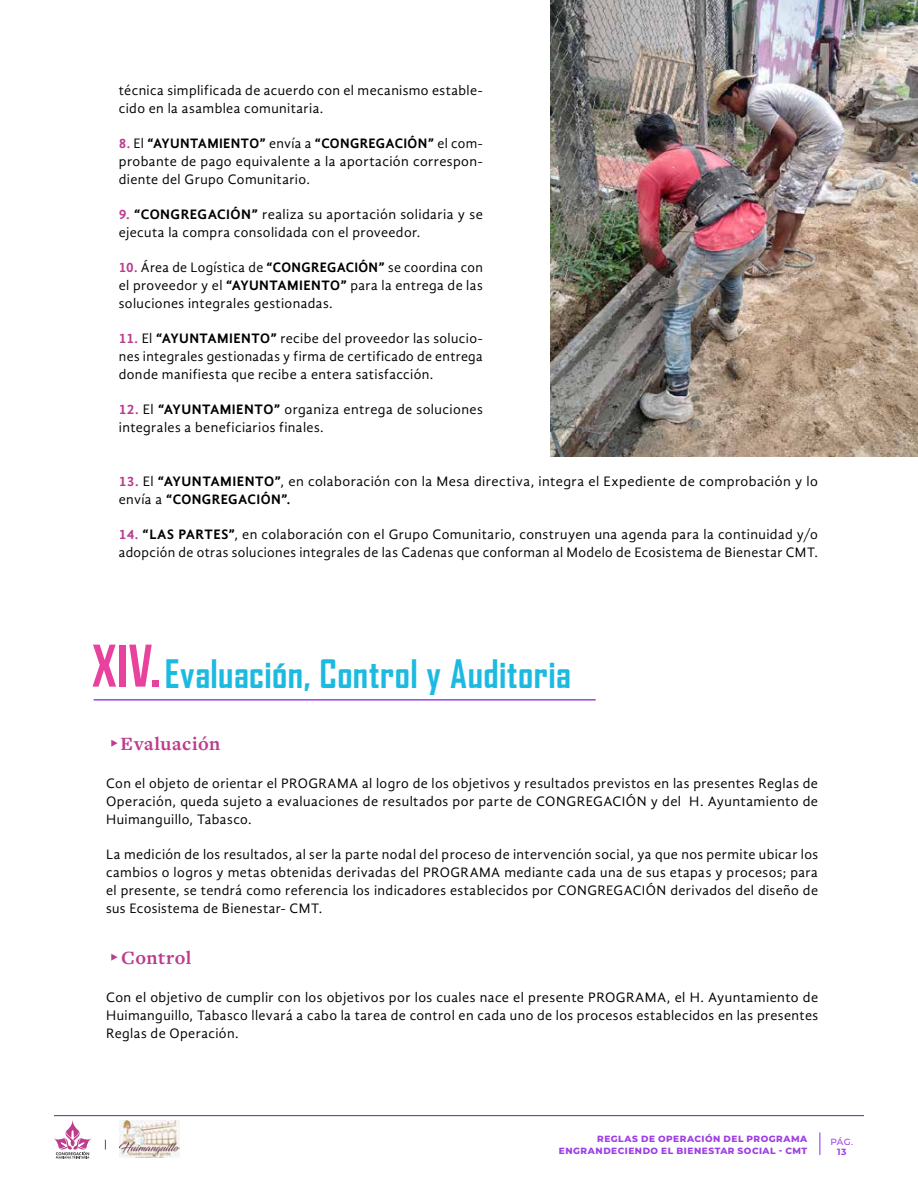
<style>
.page{position:relative;width:918px;height:1188px;background:#fff}
.page>*{position:absolute;margin:0;border:0;box-sizing:border-box;transform-origin:0 0}
.t1{font:700 37.5px "Agency FB";letter-spacing:.01em;color:#1cbae0}
.t2{font:700 19.5px "Freight Text";letter-spacing:.025em;color:#bc3c8e}
.t3{font:14.1px/18px "Gandhi Sans";letter-spacing:.03em;color:#000;text-align:justify}
.t4{font:800 9px/12px "Montserrat";letter-spacing:.055em;color:#9e40e6;text-align:right}
.t5{font:500 9px "Montserrat";color:#9e40e6}
.t6{font:700 9px "Montserrat";color:#9e40e6}
.s1{font-weight:700;color:#bc3c8e}
.s2{font-weight:700}
.s3{font-family:"Bebas Neue";font-size:60px;color:#e8429e}
</style>
<div class="page">
<hr style="left:54px;top:1115px;width:810px;height:1px;background:#5f2a84">
<svg style="left:819px;top:1133px;width:1px;height:22px"></svg>
<svg style="left:54px;top:1120px;width:37px;height:39px"></svg>
<img style="left:120px;top:1120px;width:59px;height:37px">
<hr style="left:94px;top:699px;width:502px;height:2px;background:#9e40e6">
<img style="left:550px;top:0;width:368px;height:457px">
<p class="t3" style="left:119px;top:82px;width:365px">técnica simplificada de acuerdo con el mecanismo estable&shy;cido en la asamblea comunitaria.</p>
<p class="t3" style="left:119px;top:135px;width:365px"><span class="s1">8.</span> El <span class="s2">“AYUNTAMIENTO”</span> envía a <span class="s2">“CONGREGACIÓN”</span> el com&shy;probante de pago equivalente a la aportación correspon&shy;diente del Grupo Comunitario.</p>
<p class="t3" style="left:119px;top:206px;width:365px"><span class="s1">9.</span> <span class="s2">“CONGREGACIÓN”</span> realiza su aportación solidaria y se ejecuta la compra consolidada con el proveedor.</p>
<p class="t3" style="left:119px;top:259px;width:365px"><span class="s1">10.</span> Área de Logística de <span class="s2">“CONGREGACIÓN”</span> se coordina con el proveedor y el <span class="s2">“AYUNTAMIENTO”</span> para la entrega de las soluciones integrales gestionadas.</p>
<p class="t3" style="left:119px;top:330px;width:365px"><span class="s1">11.</span> El <span class="s2">“AYUNTAMIENTO”</span> recibe del proveedor las solucio&shy;nes integrales gestionadas y firma de certificado de entrega donde manifiesta que recibe a entera satisfacción.</p>
<p class="t3" style="left:119px;top:401px;width:365px"><span class="s1">12.</span> El <span class="s2">“AYUNTAMIENTO”</span> organiza entrega de soluciones integrales a beneficiarios finales.</p>
<p class="t3" style="left:119px;top:472px;width:701px"><span class="s1">13.</span> El <span class="s2">“AYUNTAMIENTO”</span>, en colaboración con la Mesa directiva, integra el Expediente de comprobación y lo envía a <span class="s2">“CONGREGACIÓN”.</span></p>
<p class="t3" style="left:119px;top:525px;width:701px"><span class="s1">14.</span> <span class="s2">“LAS PARTES”</span>, en colaboración con el Grupo Comunitario, construyen una agenda para la continuidad y/o adopción de otras soluciones integrales de las Cadenas que conforman al Modelo de Ecosistema de Bienestar CMT.</p>
<h1 class="t1" style="left:92px;top:650px;width:481px"><span class="s3">XIV.</span>Evaluación, Control y Auditoria</h1>
<h2 class="t2" style="left:106px;top:733px;width:116px">▸Evaluación</h2>
<p class="t3" style="left:106px;top:774px;width:713px">Con el objeto de orientar el PROGRAMA al logro de los objetivos y resultados previstos en las presentes Reglas de Operación, queda sujeto a evaluaciones de resultados por parte de CONGREGACIÓN y del H. Ayuntamiento de Huimanguillo, Tabasco.</p>
<p class="t3" style="left:106px;top:845px;width:714px">La medición de los resultados, al ser la parte nodal del proceso de intervención social, ya que nos permite ubicar los cambios o logros y metas obtenidas derivadas del PROGRAMA mediante cada una de sus etapas y procesos; para el presente, se tendrá como referencia los indicadores establecidos por CONGREGACIÓN derivados del diseño de sus Ecosistema de Bienestar- CMT.</p>
<h2 class="t2" style="left:106px;top:947px;width:87px">▸Control</h2>
<p class="t3" style="left:106px;top:988px;width:714px">Con el objetivo de cumplir con los objetivos por los cuales nace el presente PROGRAMA, el H. Ayuntamiento de Huimanguillo, Tabasco llevará a cabo la tarea de control en cada uno de los procesos establecidos en las presentes Reglas de Operación.</p>
<p class="t4" style="left:559px;top:1132px;width:250px">REGLAS DE OPERACIÓN DEL PROGRAMA<br>ENGRANDECIENDO EL BIENESTAR SOCIAL - CMT</p>
<p class="t5" style="left:830px;top:1135px;width:24px">PÁG.</p>
<p class="t6" style="left:837px;top:1146px;width:11px">13</p>
</div>
